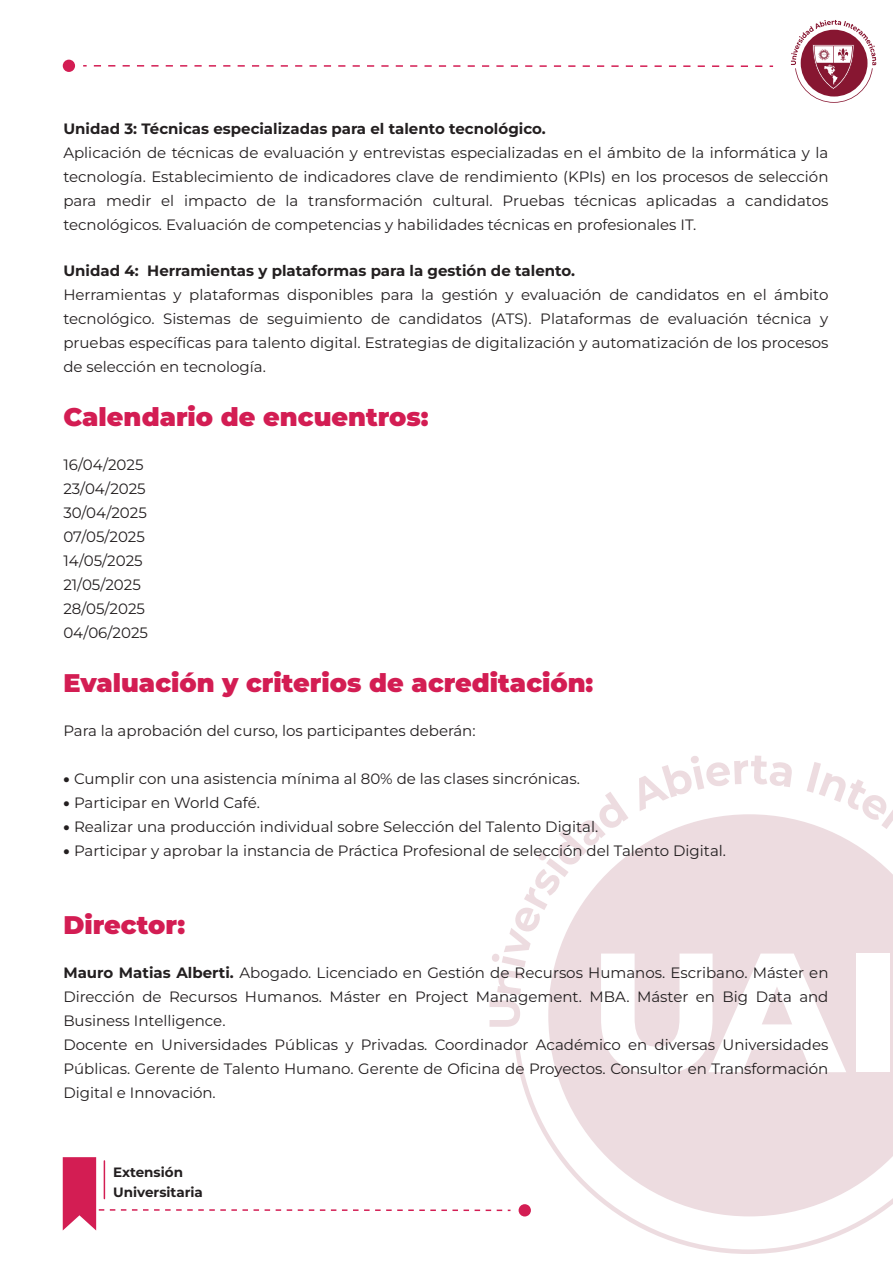
<style>
.page{position:relative;width:893px;height:1263px;background:#fff}
.page>*{position:absolute;margin:0;border:0;box-sizing:border-box;transform-origin:0 0}
.t1{font:900 25.5px "Montserrat";color:#d31d53}
.t2{font:15px/24px "Montserrat";color:#231f20;text-align:justify}
.t3{font:700 15px "Montserrat";color:#231f20}
.t4{font:700 13.5px/20.9px "Montserrat";color:#231f20}
.s1{font-weight:900}
.s2{font-weight:700}
</style>
<div class="page">
<svg style="left:94px;top:65px;width:679px;height:2px"></svg>
<div style="left:63px;top:60px;width:12px;height:12px;background:#d31d53;border-radius:50%"></div>
<svg style="left:62px;top:755px;width:831px;height:499px"></svg>
<div style="left:519px;top:1204px;width:12px;height:12px;background:#d31d53;border-radius:50%"></div>
<svg style="left:791px;top:20px;width:85px;height:83px"></svg>
<p class="t3" style="left:63px;top:117px;width:484px">Unidad 3: Técnicas especializadas para el talento tecnológico.</p>
<p class="t2" style="left:63px;top:140px;width:767px">Aplicación de técnicas de evaluación y entrevistas especializadas en el ámbito de la informática y la tecnología. Establecimiento de indicadores clave de rendimiento (KPIs) en los procesos de selección para medir el impacto de la transformación cultural. Pruebas técnicas aplicadas a candidatos tecnológicos. Evaluación de competencias y habilidades técnicas en profesionales IT.</p>
<p class="t3" style="left:63px;top:260px;width:513px">Unidad 4: Herramientas y plataformas para la gestión de talento.</p>
<p class="t2" style="left:63px;top:282px;width:767px">Herramientas y plataformas disponibles para la gestión y evaluación de candidatos en el ámbito tecnológico. Sistemas de seguimiento de candidatos (ATS). Plataformas de evaluación técnica y pruebas específicas para talento digital. Estrategias de digitalización y automatización de los procesos de selección en tecnología.</p>
<h1 class="t1" style="left:63px;top:398px;width:367px">Calendario de encuentros:</h1>
<p class="t2" style="left:63px;top:452px;width:86px;text-align:left">16/04/2025<br>23/04/2025<br>30/04/2025<br>07/05/2025<br>14/05/2025<br>21/05/2025<br>28/05/2025<br>04/06/2025</p>
<h1 class="t1" style="left:63px;top:664px;width:532px">Evaluación y criterios de acreditación:</h1>
<p class="t2" style="left:63px;top:718px;width:414px">Para la aprobación del curso, los participantes deberán:</p>
<p class="t2" style="left:63px;top:766px;width:518px"><span class="s1">•</span> Cumplir con una asistencia mínima al 80% de las clases sincrónicas.</p>
<p class="t2" style="left:63px;top:790px;width:198px"><span class="s1">•</span> Participar en World Café.</p>
<p class="t2" style="left:63px;top:814px;width:536px"><span class="s1">•</span> Realizar una producción individual sobre Selección del Talento Digital.</p>
<p class="t2" style="left:63px;top:838px;width:664px"><span class="s1">•</span> Participar y aprobar la instancia de Práctica Profesional de selección del Talento Digital.</p>
<h1 class="t1" style="left:63px;top:905px;width:123px">Director:</h1>
<p class="t2" style="left:63px;top:960px;width:767px;text-align:left"><span class="s2">Mauro Matias Alberti.</span> Abogado. Licenciado en Gestión de Recursos Humanos. Escribano. Máster en Dirección de Recursos Humanos. Máster en Project Management. MBA. Máster en Big Data and Business Intelligence.<br>Docente en Universidades Públicas y Privadas. Coordinador Académico en diversas Universidades Públicas. Gerente de Talento Humano. Gerente de Oficina de Proyectos. Consultor en Transformación Digital e Innovación.</p>
<p class="t4" style="left:113px;top:1160px;width:91px">Extensión<br>Universitaria</p>
</div>
